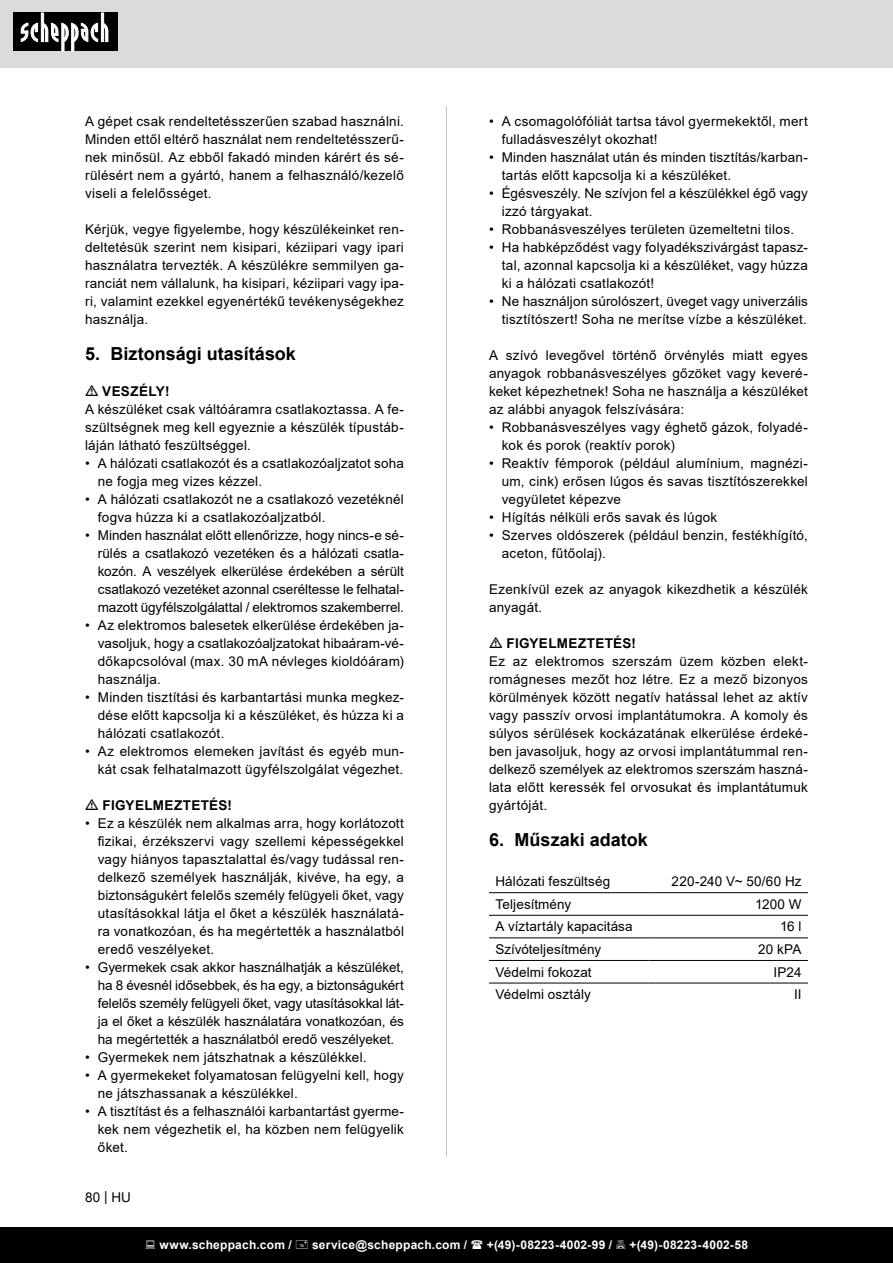
<style>
.page{position:relative;width:893px;height:1263px;background:#fff}
.page>*{position:absolute;margin:0;border:0;box-sizing:border-box;transform-origin:0 0}
.t1{font:700 18px "Arial";color:#000}
.t2{font:13.5px/18px "Arial";letter-spacing:.02em;color:#000;text-align:justify}
.t3{font:700 13.5px "Arial";letter-spacing:.025em;color:#000}
.t4{font:13.5px "Arial";color:#000}
.t5{font:700 12px "Arial";letter-spacing:.02em;color:#fff}
</style>
<div class="page">
<div style="left:0;top:0;width:893px;height:67px;background:#dbdbdb"></div>
<div style="left:0;top:1227px;width:893px;height:36px;background:#000"></div>
<div style="left:13px;top:13px;width:105px;height:38px;background:#000"></div>
<svg style="left:21px;top:13px;width:87px;height:38px"></svg>
<hr style="left:446px;top:106px;width:1px;height:1051px;background:#c7c7c7">
<svg style="left:489px;top:893px;width:319px;height:90px"></svg>
<hr style="left:489px;top:892px;width:159px;height:1px;background:#000">
<hr style="left:648px;top:892px;width:160px;height:1px;background:#000">
<hr style="left:489px;top:915px;width:159px;height:1px;background:#000">
<hr style="left:648px;top:915px;width:160px;height:1px;background:#000">
<hr style="left:489px;top:937px;width:159px;height:1px;background:#000">
<hr style="left:648px;top:937px;width:160px;height:1px;background:#000">
<hr style="left:489px;top:960px;width:159px;height:1px;background:#000">
<hr style="left:648px;top:960px;width:160px;height:1px;background:#000">
<hr style="left:489px;top:983px;width:159px;height:1px;background:#000">
<hr style="left:648px;top:983px;width:160px;height:1px;background:#000">
<p class="t2" style="left:85px;top:112px;width:320px">A gépet csak rendeltetésszerűen szabad használni.<br>Minden ettől eltérő használat nem rendeltetésszerű&shy;nek minősül. Az ebből fakadó minden kárért és sé&shy;rülésért nem a gyártó, hanem a felhasználó/kezelő viseli a felelősséget.</p>
<p class="t2" style="left:85px;top:220px;width:320px">Kérjük, vegye figyelembe, hogy készülékeinket ren&shy;deltetésük szerint nem kisipari, kéziipari vagy ipari használatra tervezték. A készülékre semmilyen ga&shy;ranciát nem vállalunk, ha kisipari, kéziipari vagy ipa&shy;ri, valamint ezekkel egyenértékű tevékenységekhez használja.</p>
<p class="t1" style="left:85px;top:341px;width:212px">5. Biztonsági utasítások</p>
<p class="t3" style="left:102px;top:382px;width:69px">VESZÉLY!</p>
<p class="t2" style="left:85px;top:400px;width:320px">A készüléket csak váltóáramra csatlakoztassa. A fe&shy;szültségnek meg kell egyeznie a készülék típustáb&shy;láján látható feszültséggel.</p>
<p class="t2" style="left:98px;top:454px;width:308px;text-indent:-13px">• A hálózati csatlakozót és a csatlakozóaljzatot soha ne fogja meg vizes kézzel.</p>
<p class="t2" style="left:98px;top:490px;width:308px;text-indent:-13px">• A hálózati csatlakozót ne a csatlakozó vezetéknél fogva húzza ki a csatlakozóaljzatból.</p>
<p class="t2" style="left:98px;top:526px;width:308px;text-indent:-13px">• Minden használat előtt ellenőrizze, hogy nincs-e sé&shy;rülés a csatlakozó vezetéken és a hálózati csatla&shy;kozón. A veszélyek elkerülése érdekében a sérült csatlakozó vezetéket azonnal cseréltesse le felhatal&shy;mazott ügyfélszolgálattal / elektromos szakemberrel.</p>
<p class="t2" style="left:98px;top:616px;width:308px;text-indent:-13px">• Az elektromos balesetek elkerülése érdekében ja&shy;vasoljuk, hogy a csatlakozóaljzatokat hibaáram-vé&shy;dőkapcsolóval (max. 30 mA névleges kioldóáram) használja.</p>
<p class="t2" style="left:98px;top:688px;width:308px;text-indent:-13px">• Minden tisztítási és karbantartási munka megkez&shy;dése előtt kapcsolja ki a készüléket, és húzza ki a hálózati csatlakozót.</p>
<p class="t2" style="left:85px;top:742px;width:320px;text-align:right">• Az elektromos elemeken javítást és egyéb mun&shy;kát csak felhatalmazott ügyfélszolgálat végezhet.</p>
<p class="t3" style="left:103px;top:796px;width:131px">FIGYELMEZTETÉS!</p>
<p class="t2" style="left:98px;top:814px;width:308px;text-indent:-13px">• Ez a készülék nem alkalmas arra, hogy korlátozott fizikai, érzékszervi vagy szellemi képességekkel vagy hiányos tapasztalattal és/vagy tudással ren&shy;delkező személyek használják, kivéve, ha egy, a biztonságukért felelős személy felügyeli őket, vagy utasításokkal látja el őket a készülék használatá&shy;ra vonatkozóan, és ha megértették a használatból eredő veszélyeket.</p>
<p class="t2" style="left:98px;top:958px;width:308px;text-indent:-13px">• Gyermekek csak akkor használhatják a készüléket, ha 8 évesnél idősebbek, és ha egy, a biztonságukért felelős személy felügyeli őket, vagy utasításokkal lát&shy;ja el őket a készülék használatára vonatkozóan, és ha megértették a használatból eredő veszélyeket.</p>
<p class="t2" style="left:85px;top:1048px;width:283px">• Gyermekek nem játszhatnak a készülékkel.</p>
<p class="t2" style="left:98px;top:1066px;width:308px;text-indent:-13px">• A gyermekeket folyamatosan felügyelni kell, hogy ne játszhassanak a készülékkel.</p>
<p class="t2" style="left:98px;top:1102px;width:308px;text-indent:-13px">• A tisztítást és a felhasználói karbantartást gyerme&shy;kek nem végezhetik el, ha közben nem felügyelik őket.</p>
<p class="t2" style="left:85px;top:1188px;width:48px">80 | HU</p>
<p class="t2" style="left:502px;top:112px;width:308px;text-indent:-13px">• A csomagolófóliát tartsa távol gyermekektől, mert fulladásveszélyt okozhat!</p>
<p class="t2" style="left:502px;top:148px;width:308px;text-indent:-13px">• Minden használat után és minden tisztítás/karban&shy;tartás előtt kapcsolja ki a készüléket.</p>
<p class="t2" style="left:502px;top:184px;width:308px;text-indent:-13px">• Égésveszély. Ne szívjon fel a készülékkel égő vagy izzó tárgyakat.</p>
<p class="t2" style="left:489px;top:220px;width:307px">• Robbanásveszélyes területen üzemeltetni tilos.</p>
<p class="t2" style="left:502px;top:238px;width:308px;text-indent:-13px">• Ha habképződést vagy folyadékszivárgást tapasz&shy;tal, azonnal kapcsolja ki a készüléket, vagy húzza ki a hálózati csatlakozót!</p>
<p class="t2" style="left:489px;top:292px;width:320px;text-align:right">• Ne használjon súrolószert, üveget vagy univerzális tisztítószert! Soha ne merítse vízbe a készüléket.</p>
<p class="t2" style="left:489px;top:346px;width:320px">A szívó levegővel történő örvénylés miatt egyes anyagok robbanásveszélyes gőzöket vagy keveré&shy;keket képezhetnek! Soha ne használja a készüléket az alábbi anyagok felszívására:</p>
<p class="t2" style="left:502px;top:418px;width:308px;text-indent:-13px">• Robbanásveszélyes vagy éghető gázok, folyadé&shy;kok és porok (reaktív porok)</p>
<p class="t2" style="left:502px;top:454px;width:308px;text-indent:-13px">• Reaktív fémporok (például alumínium, magnézi&shy;um, cink) erősen lúgos és savas tisztítószerekkel vegyületet képezve</p>
<p class="t2" style="left:489px;top:508px;width:230px">• Hígítás nélküli erős savak és lúgok</p>
<p class="t2" style="left:502px;top:526px;width:308px;text-indent:-13px">• Szerves oldószerek (például benzin, festékhígító, aceton, fűtőolaj).</p>
<p class="t2" style="left:489px;top:580px;width:320px">Ezenkívül ezek az anyagok kikezdhetik a készülék anyagát.</p>
<p class="t3" style="left:507px;top:634px;width:131px">FIGYELMEZTETÉS!</p>
<p class="t2" style="left:489px;top:652px;width:320px">Ez az elektromos szerszám üzem közben elekt&shy;romágneses mezőt hoz létre. Ez a mező bizonyos körülmények között negatív hatással lehet az aktív vagy passzív orvosi implantátumokra. A komoly és súlyos sérülések kockázatának elkerülése érdeké&shy;ben javasoljuk, hogy az orvosi implantátummal ren&shy;delkező személyek az elektromos szerszám haszná&shy;lata előtt keressék fel orvosukat és implantátumuk gyártóját.</p>
<p class="t1" style="left:489px;top:827px;width:160px">6. Műszaki adatok</p>
<p class="t2" style="left:495px;top:872px;width:116px">Hálózati feszültség</p>
<p class="t2" style="left:672px;top:872px;width:131px">220-240 V~ 50/60 Hz</p>
<p class="t2" style="left:495px;top:895px;width:77px">Teljesítmény</p>
<p class="t2" style="left:755px;top:895px;width:48px">1200 W</p>
<p class="t2" style="left:495px;top:918px;width:139px">A víztartály kapacitása</p>
<p class="t2" style="left:780px;top:918px;width:23px">16 l</p>
<p class="t4" style="left:495px;top:940px;width:107px">Szívóteljesítmény</p>
<p class="t2" style="left:758px;top:940px;width:45px">20 kPA</p>
<p class="t2" style="left:495px;top:963px;width:98px">Védelmi fokozat</p>
<p class="t2" style="left:773px;top:963px;width:30px">IP24</p>
<p class="t2" style="left:495px;top:985px;width:97px">Védelmi osztály</p>
<p class="t2" style="left:794px;top:985px;width:9px">II</p>
<p class="t5" style="left:159px;top:1236px;width:134px">www.scheppach.com /</p>
<p class="t5" style="left:312px;top:1236px;width:157px">service@scheppach.com /</p>
<p class="t5" style="left:487px;top:1236px;width:127px">+(49)-08223-4002-99 /</p>
<p class="t5" style="left:629px;top:1236px;width:120px">+(49)-08223-4002-58</p>
</div>
